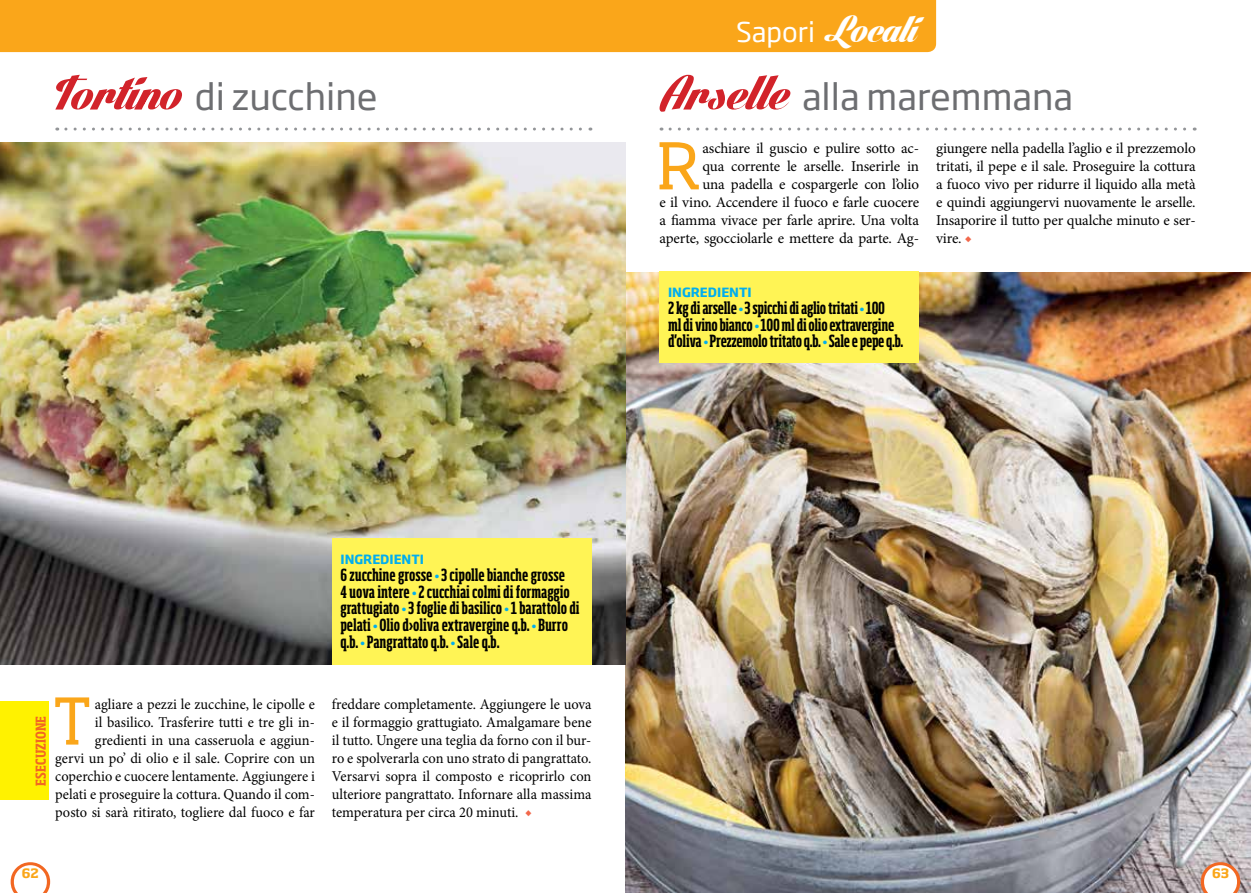
<style>
.page{position:relative;width:1251px;height:893px;background:#fff}
.page>*{position:absolute;margin:0;border:0;box-sizing:border-box;transform-origin:0 0}
.t1{font:63.45px "Soho Std";color:#faa61a}
.t2{font:63.45px "Soho Std";color:#faa61a;scale:1.04 1}
.t3{font:36px "Soho Gothic Pro";color:#6d6e71}
.t4{font:27px "Soho Gothic Pro";color:#fff}
.t5{font:700 extra-condensed 16.5px/16.6px "Soho Std";letter-spacing:-.01em;color:#000}
.t6{font:15px/18px "Minion Pro";letter-spacing:-.005em;color:#000;text-align:right;scale:.96 1}
.t7{font:15px/18px "Minion Pro";letter-spacing:-.005em;color:#000;text-align:right}
.t8{font:700 condensed 13.5px "Soho Std";letter-spacing:.015em;color:#f26722}
.t9{font:700 12.75px "Soho Std";color:#faa61a}
.t10{font:700 12.6px "Soho Gothic Pro";color:#00aeef}
.s1{font-family:"Lighthouse Personal Use";font-size:51px;color:#d2232a}
.s2{font-family:"Lighthouse Personal Use";font-size:39px}
.s3{color:#f2684b}
.s4{font-size:12.6px;color:#00aeef}
</style>
<div class="page">
<img style="left:625px;top:272px;width:625px;height:621px">
<svg style="left:11px;top:862px;width:39px;height:31px"></svg>
<svg style="left:1200px;top:862px;width:39px;height:31px"></svg>
<svg style="left:66px;top:128px;width:525px;height:3px"></svg>
<img style="left:0;top:142px;width:625px;height:522px">
<div style="left:332px;top:538px;width:259px;height:126px;background:#fff455"></div>
<div style="left:0;top:702px;width:49px;height:98px;background:#fff200"></div>
<svg style="left:670px;top:128px;width:524px;height:3px"></svg>
<div style="left:659px;top:271px;width:259px;height:91px;background:#fff455"></div>
<div style="left:0;top:0;width:935px;height:52px;background:#faa61a"></div>
<h2 class="t3" style="left:55px;top:68px;width:324px"><span class="s1">Tortino</span> di zucchine</h2>
<h3 class="t4" style="left:736px;top:11px;width:182px">Sapori <span class="s2">Locali</span></h3>
<h2 class="t3" style="left:659px;top:68px;width:415px"><span class="s1">Arselle</span> alla maremmana</h2>
<h1 class="t2" style="left:656px;top:126px;width:45px">R</h1>
<p class="t7" style="left:659px;top:140px;width:261px">aschiare il guscio e pulire sotto ac-<br>qua corrente le arselle. Inserirle in<br>una padella e cospargerle con l’olio<br>e il vino. Accendere il fuoco e farle cuocere a fiamma vivace per farle aprire. Una volta aperte, sgocciolarle e mettere da parte. Ag-</p>
<p class="t7" style="left:935px;top:140px;width:261px;text-align:justify">giungere nella padella l’aglio e il prezzemolo tritati, il pepe e il sale. Proseguire la cottura a fuoco vivo per ridurre il liquido alla metà e quindi aggiungervi nuovamente le arselle.<br>Insaporire il tutto per qualche minuto e ser&shy;vire. <span class="s3">◆</span></p>
<p class="t10" style="left:668px;top:283px;width:85px">INGREDIENTI</p>
<p class="t5" style="left:668px;top:299px;width:237px">2 kg di arselle <span class="s4">•</span> 3 spicchi di aglio tritati <span class="s4">•</span> 100<br>ml di vino bianco <span class="s4">•</span> 100 ml di olio extravergine d'oliva <span class="s4">•</span> Prezzemolo tritato q.b. <span class="s4">•</span> Sale e pepe q.b.</p>
<p class="t10" style="left:340px;top:550px;width:85px">INGREDIENTI</p>
<p class="t5" style="left:340px;top:566px;width:241px">6 zucchine grosse <span class="s4">•</span> 3 cipolle bianche grosse<br>4 uova intere <span class="s4">•</span> 2 cucchiai colmi di formaggio grattugiato <span class="s4">•</span> 3 foglie di basilico <span class="s4">•</span> 1 barattolo di pelati <span class="s4">•</span> Olio d›oliva extravergine q.b. <span class="s4">•</span> Burro q.b. <span class="s4">•</span> Pangrattato q.b. <span class="s4">•</span> Sale q.b.</p>
<p class="t8" style="left:32px;top:786px;width:71px;rotate:-90deg">ESECUZIONE</p>
<h1 class="t1" style="left:53px;top:681px;width:41px">T</h1>
<p class="t6" style="left:55px;top:695px;width:272px">agliare a pezzi le zucchine, le cipolle e<br>il basilico. Trasferire tutti e tre gli in&shy;gredienti in una casseruola e aggiun-<br>gervi un po’ di olio e il sale. Coprire con un coperchio e cuocere lentamente. Aggiungere i pelati e proseguire la cottura. Quando il com&shy;posto si sarà ritirato, togliere dal fuoco e far</p>
<p class="t6" style="left:332px;top:695px;width:272px;text-align:justify">freddare completamente. Aggiungere le uova e il formaggio grattugiato. Amalgamare bene il tutto. Ungere una teglia da forno con il bur&shy;ro e spolverarla con uno strato di pangrattato.<br>Versarvi sopra il composto e ricoprirlo con ulteriore pangrattato. Infornare alla massima temperatura per circa 20 minuti. <span class="s3">◆</span></p>
<p class="t9" style="left:22px;top:865px;width:19px">62</p>
<p class="t9" style="left:1211px;top:865px;width:19px">63</p>
</div>
